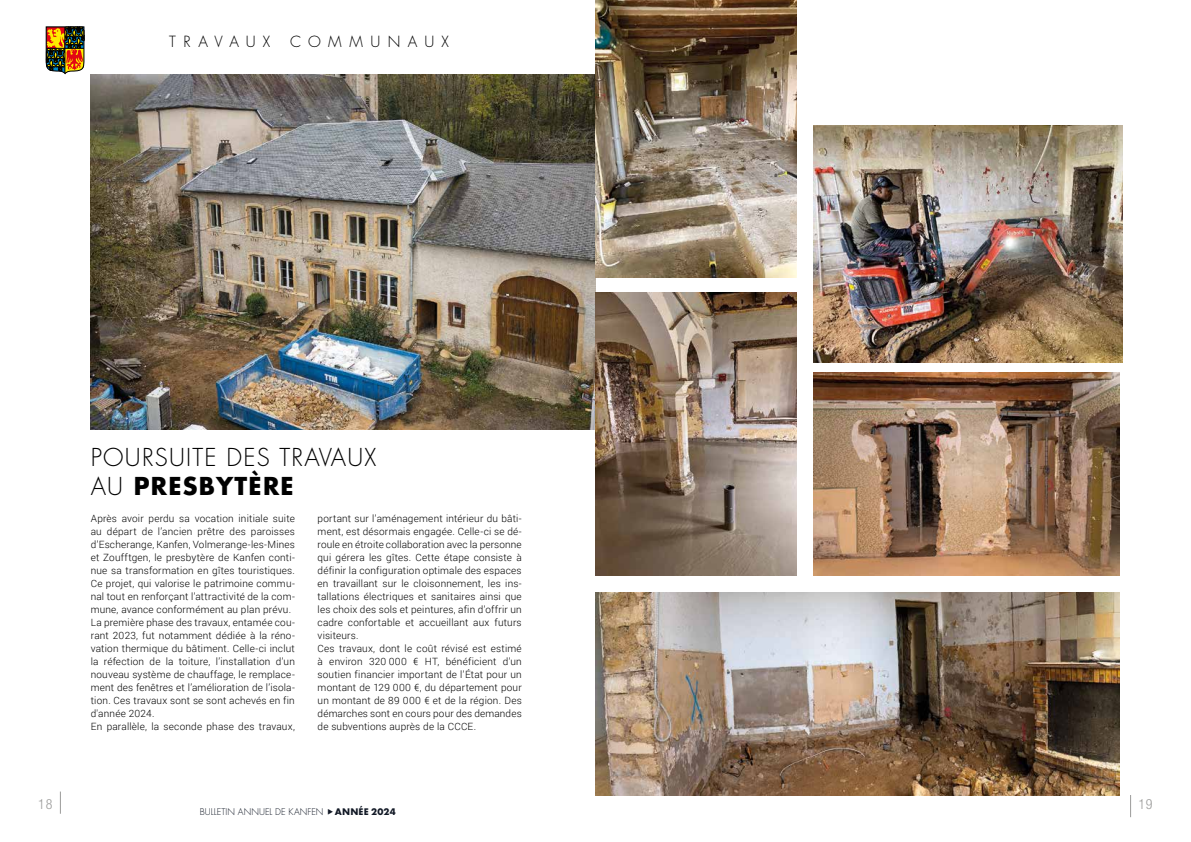
<style>
.page{position:relative;width:1191px;height:842px;background:#fff}
.page>*{position:absolute;margin:0;border:0;box-sizing:border-box;transform-origin:0 0}
.t1{font:300 24px/28.8px "Futura Std";letter-spacing:.05em;color:#000}
.t2{font:300 15px "Futura Std";letter-spacing:.485em;color:#000}
.t3{font:300 condensed 14px "Helvetica Neue LT Std";color:#9d9d9c}
.t4{font:300 10px/13px "Roboto";letter-spacing:.02em;color:#000}
.t5{font:300 9px "Futura Std";letter-spacing:.005em;color:#121926}
.s1{font-weight:700}
.s2{font-family:"Futura PT";font-weight:700;font-size:10px}
</style>
<div class="page">
<svg style="left:60px;top:791px;width:1px;height:23px"></svg>
<svg style="left:1130px;top:795px;width:1px;height:22px"></svg>
<svg style="left:46px;top:26px;width:39px;height:48px;background:#805b25"></svg>
<img style="left:91px;top:74px;width:504px;height:356px">
<img style="left:595px;top:0;width:202px;height:278px">
<img style="left:595px;top:293px;width:202px;height:282px">
<img style="left:813px;top:125px;width:309px;height:238px">
<img style="left:813px;top:373px;width:306px;height:202px">
<img style="left:595px;top:592px;width:524px;height:203px">
<h2 class="t2" style="left:169px;top:33px;width:103px">TRAVAUX</h2>
<h2 class="t2" style="left:290px;top:33px;width:160px">COMMUNAUX</h2>
<h1 class="t1" style="left:91px;top:444px;width:287px">POURSUITE DES TRAVAUX<br>AU <span class="s1">PRESBYTÈRE</span></h1>
<p class="t4" style="left:91px;top:511px;width:206px">Après avoir perdu sa vocation initiale suite au départ de l’ancien prêtre des paroisses d’Escherange, Kanfen, Volmerange-les-Mines et Zoufftgen, le presbytère de Kanfen conti&shy;nue sa transformation en gîtes touristiques.<br>Ce projet, qui valorise le patrimoine commu&shy;nal tout en renforçant l’attractivité de la com&shy;mune, avance conformément au plan prévu.<br>La première phase des travaux, entamée cou&shy;rant 2023, fut notamment dédiée à la réno&shy;vation thermique du bâtiment. Celle-ci inclut la réfection de la toiture, l’installation d’un nouveau système de chauffage, le remplace&shy;ment des fenêtres et l’amélioration de l’isola&shy;tion. Ces travaux sont se sont achevés en fin d'année 2024.<br>En parallèle, la seconde phase des travaux,</p>
<p class="t4" style="left:317px;top:511px;width:206px">portant sur l’aménagement intérieur du bâti&shy;ment, est désormais engagée. Celle-ci se dé&shy;roule en étroite collaboration avec la personne qui gérera les gîtes. Cette étape consiste à définir la configuration optimale des espaces en travaillant sur le cloisonnement, les ins&shy;tallations électriques et sanitaires ainsi que les choix des sols et peintures, afin d’offrir un cadre confortable et accueillant aux futurs visiteurs.<br>Ces travaux, dont le coût révisé est estimé à environ 320 000 € HT, bénéficient d’un soutien financier important de l’État pour un montant de 129 000 €, du département pour un montant de 89 000 € et de la région. Des démarches sont en cours pour des demandes de subventions auprès de la CCCE.</p>
<h3 class="t3" style="left:38px;top:796px;width:16px">18</h3>
<h3 class="t3" style="left:1138px;top:796px;width:16px">19</h3>
<p class="t5" style="left:200px;top:807px;width:197px">BULLETIN ANNUEL DE KANFEN <span class="s2">ANNÉE 2024</span></p>
</div>
